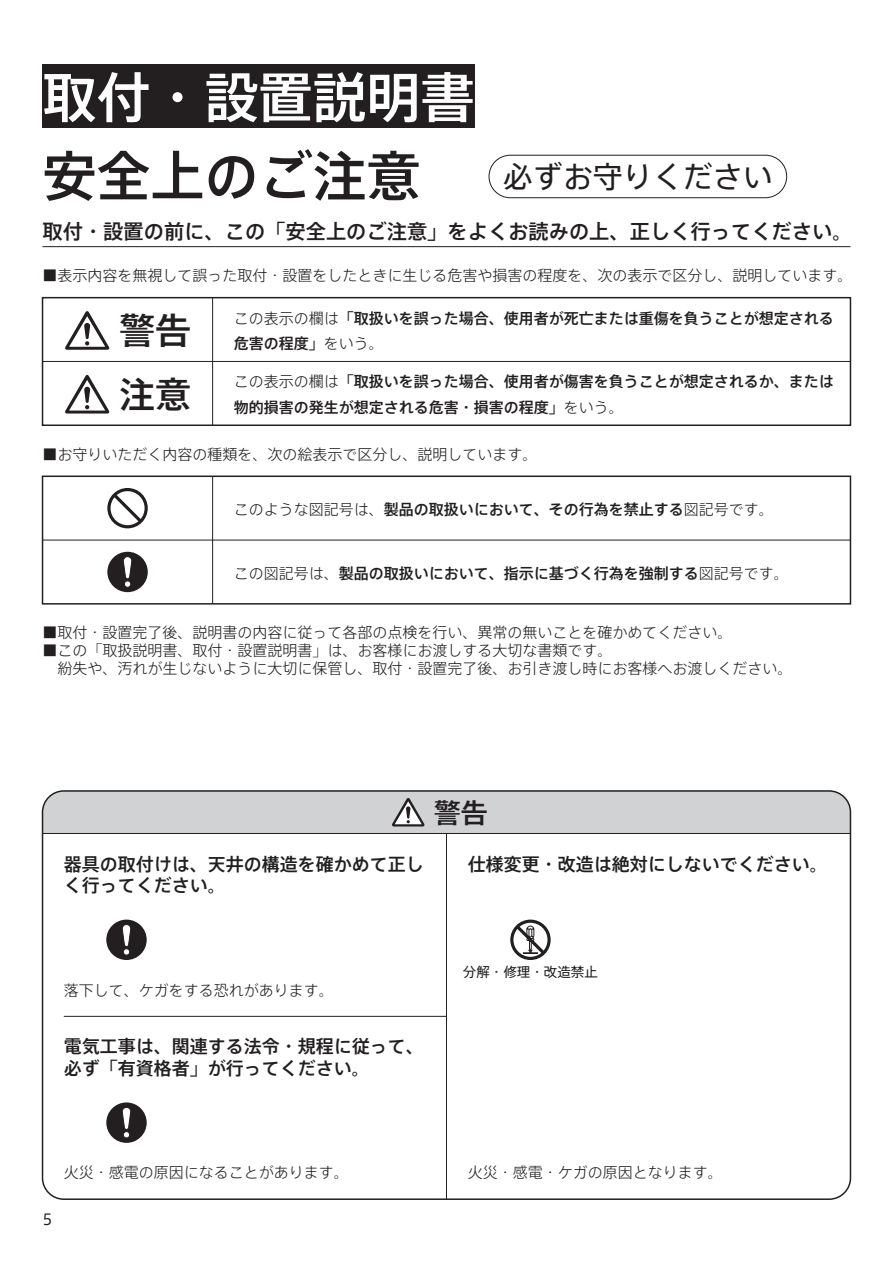
<style>
.page{position:relative;width:893px;height:1263px;background:#fff}
.page>*{position:absolute;margin:0;border:0;box-sizing:border-box;transform-origin:0 0}
.t1{font:54px "Axis Std Medium 90 pv RKSJ H";color:#fff}
.t2{font:54px "Axis Std Medium 90 pv RKSJ H";color:#231f20}
.t3{font:36px "Axis Std Medium 90 pv RKSJ H";color:#231f20}
.t4{font:30px "Axis Std Regular 90 pv RKSJ H";color:#231f20}
.t5{font:27px "Axis Std Medium 90 pv RKSJ H";color:#231f20}
.t6{font:20.25px "Axis Std Medium 90 pv RKSJ H";color:#231f20}
.t7{font:18px/21.6px "Axis Std Medium 90 pv RKSJ H";color:#231f20}
.t8{font:15px/18px "Axis Std Light 90 pv RKSJ H";color:#231f20}
.t9{font:15px/25.5px "Axis Std Medium 90 pv RKSJ H";color:#231f20}
.t10{font:15px "Axis Std Regular 90 pv RKSJ H";color:#231f20}
.t11{font:13.5px "Axis Std Regular 90 pv RKSJ H";color:#231f20}
.s1{font-family:"Axis Std Light 90 pv RKSJ H"}
</style>
<div class="page">
<hr style="left:43px;top:833px;width:807px;height:1px;background:#231f20">
<div style="left:43px;top:791px;width:807px;height:42px;background:#d1d2d4"></div>
<div style="left:106px;top:919px;width:41px;height:41px;background:#231f20;border-radius:50%"></div>
<div style="left:123px;top:949px;width:7px;height:6px;background:#fff;border-radius:50%"></div>
<div style="left:123px;top:949px;width:7px;height:6px;border:1px solid #231f20;border-radius:50%"></div>
<svg style="left:122px;top:925px;width:9px;height:21px"></svg>
<div style="left:106px;top:1102px;width:41px;height:41px;background:#231f20;border-radius:50%"></div>
<div style="left:123px;top:1131px;width:7px;height:7px;background:#fff;border-radius:50%"></div>
<div style="left:123px;top:1131px;width:7px;height:7px;border:1px solid #231f20;border-radius:50%"></div>
<svg style="left:122px;top:1107px;width:9px;height:22px"></svg>
<hr style="left:446px;top:833px;width:1px;height:366px;background:#231f20">
<hr style="left:64px;top:1016px;width:382px;height:1px;background:#231f20">
<svg style="left:510px;top:919px;width:41px;height:41px"></svg>
<svg style="left:513px;top:923px;width:34px;height:34px"></svg>
<div style="left:43px;top:64px;width:432px;height:64px;background:#231f20"></div>
<div style="left:489px;top:155px;width:298px;height:43px;border:1px solid #231f20;border-radius:21px"></div>
<hr style="left:43px;top:246px;width:807px;height:1px;background:#231f20">
<div style="left:42px;top:297px;width:809px;height:129px;border:2px solid #231f20"></div>
<svg style="left:65px;top:311px;width:45px;height:39px"></svg>
<hr style="left:212px;top:298px;width:1px;height:127px;background:#231f20">
<svg style="left:65px;top:374px;width:45px;height:39px"></svg>
<hr style="left:43px;top:361px;width:807px;height:1px;background:#231f20">
<div style="left:42px;top:475px;width:809px;height:130px;border:2px solid #231f20"></div>
<hr style="left:212px;top:476px;width:1px;height:128px;background:#231f20">
<hr style="left:43px;top:540px;width:807px;height:1px;background:#231f20">
<svg style="left:107px;top:488px;width:41px;height:40px"></svg>
<svg style="left:111px;top:491px;width:34px;height:34px"></svg>
<div style="left:107px;top:552px;width:41px;height:40px;background:#231f20;border-radius:50%"></div>
<div style="left:124px;top:581px;width:7px;height:6px;background:#fff;border-radius:50%"></div>
<div style="left:124px;top:581px;width:7px;height:6px;border:1px solid #231f20;border-radius:50%"></div>
<svg style="left:123px;top:556px;width:9px;height:23px"></svg>
<h1 class="t1" style="left:43px;top:56px;width:434px">取付・設置説明書</h1>
<h1 class="t2" style="left:43px;top:135px;width:380px">安全上のご注意</h1>
<h3 class="t4" style="left:503px;top:154px;width:271px">必ずお守りください</h3>
<h3 class="t6" style="left:43px;top:216px;width:812px">取付・設置の前に、この「安全上のご注意」をよくお読みの上、正しく行ってください。</h3>
<p class="t8" style="left:43px;top:266px;width:811px">■表示内容を無視して誤った取付・設置をしたときに生じる危害や損害の程度を、次の表示で区分し、説明しています。</p>
<h2 class="t3" style="left:119px;top:303px;width:73px">警告</h2>
<p class="t9" style="left:234px;top:304px;width:601px"><span class="s1">この表示の欄は</span>「取扱いを誤った場合、使用者が死亡または重傷を負うことが想定される危害の程度」<span class="s1">をいう。</span></p>
<h2 class="t3" style="left:119px;top:367px;width:73px">注意</h2>
<p class="t9" style="left:234px;top:368px;width:601px"><span class="s1">この表示の欄は</span>「取扱いを誤った場合、使用者が傷害を負うことが想定されるか、または物的損害の発生が想定される危害・損害の程度」<span class="s1">をいう。</span></p>
<p class="t8" style="left:43px;top:444px;width:496px">■お守りいただく内容の種類を、次の絵表示で区分し、説明しています。</p>
<p class="t9" style="left:234px;top:495px;width:541px"><span class="s1">このような図記号は、</span>製品の取扱いにおいて、その行為を禁止する<span class="s1">図記号です。</span></p>
<p class="t9" style="left:234px;top:559px;width:556px"><span class="s1">この図記号は、</span>製品の取扱いにおいて、指示に基づく行為を強制する<span class="s1">図記号です。</span></p>
<p class="t8" style="left:43px;top:623px;width:691px">■取付・設置完了後、説明書の内容に従って各部の点検を行い、異常の無いことを確かめてください。</p>
<p class="t8" style="left:43px;top:641px;width:751px">■この「取扱説明書、取付・設置説明書」は、お客様にお渡しする大切な書類です。<br>　紛失や、汚れが生じないように大切に保管し、取付・設置完了後、お引き渡し時にお客様へお渡しください。</p>
<p class="t7" style="left:64px;top:852px;width:362px">器具の取付けは、天井の構造を確かめて正しく行ってください。</p>
<h3 class="t5" style="left:434px;top:793px;width:55px">警告</h3>
<p class="t7" style="left:468px;top:852px;width:361px">仕様変更・改造は絶対にしないでください。</p>
<p class="t8" style="left:64px;top:980px;width:271px">落下して、ケガをする恐れがあります。</p>
<p class="t7" style="left:64px;top:1034px;width:362px">電気工事は、関連する法令・規程に従って、必ず「有資格者」が行ってください。</p>
<p class="t11" style="left:463px;top:962px;width:136px">分解・修理・改造禁止</p>
<p class="t8" style="left:64px;top:1163px;width:286px">火災・感電の原因になることがあります。</p>
<p class="t10" style="left:43px;top:1208px;width:12px">5</p>
<p class="t8" style="left:468px;top:1163px;width:256px">火災・感電・ケガの原因となります。</p>
</div>
